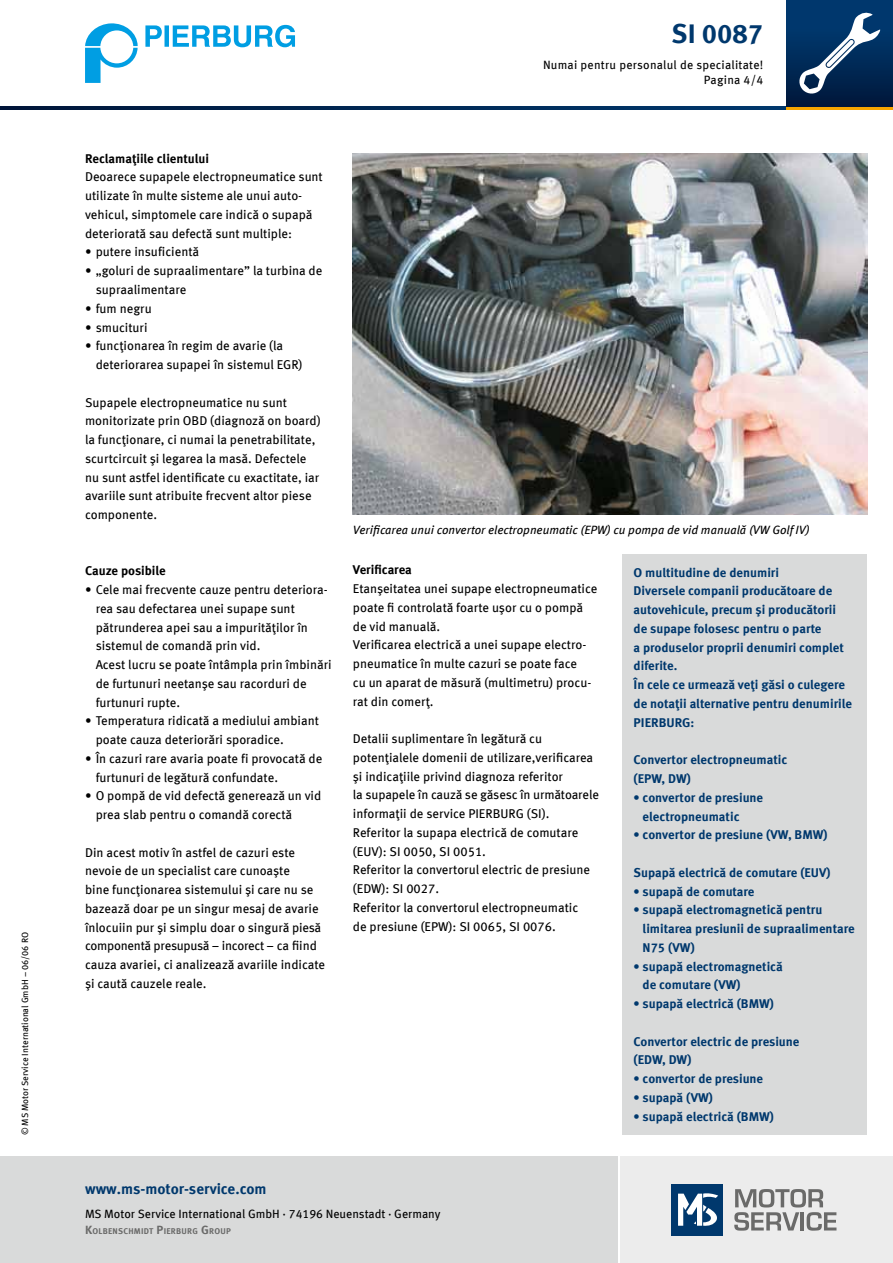
<style>
.page{position:relative;width:893px;height:1263px;background:#fff}
.page>*{position:absolute;margin:0;border:0;box-sizing:border-box;transform-origin:0 0}
.t1{font:700 27px "Meta OFC";color:#00386d}
.t2{font:700 15px "Meta OFC";color:#00386d}
.t3{font:12.75px/18.8px "Meta OFC";color:#000}
.t4{font:700 12.75px/18.8px "Meta OFC";color:#00386d}
.t5{font:700 12.75px "Meta OFC";letter-spacing:-.005em;color:#000}
.t6{font:italic 12px "Meta OFC";color:#000}
.t7{font:12px "Meta OFC";color:#000}
.t8{font:12px/15px "Meta OFC";letter-spacing:.02em;color:#000;text-align:right}
.t9{font:9px "Meta OFC";color:#000}
.t10{font:700 8.4px "Meta OFC";letter-spacing:.03em;color:#6a6a69}
.s1{font-size:12px}
</style>
<div class="page">
<div style="left:621px;top:1157px;width:272px;height:106px;background:#ececec"></div>
<div style="left:0;top:1157px;width:617px;height:106px;background:#d9dada"></div>
<div style="left:672px;top:1184px;width:51px;height:51px;background:#00386d"></div>
<svg style="left:678px;top:1193px;width:40px;height:33px"></svg>
<svg style="left:734px;top:1189px;width:102px;height:42px"></svg>
<svg style="left:0;top:106px;width:787px;height:4px;background:#002753"></svg>
<svg style="left:85px;top:23px;width:53px;height:60px"></svg>
<svg style="left:145px;top:25px;width:150px;height:22px"></svg>
<svg style="left:787px;top:106px;width:106px;height:4px"></svg>
<div style="left:787px;top:0;width:106px;height:106px;background:linear-gradient(to bottom,#003e78,#001a3f)"></div>
<svg style="left:798px;top:12px;width:82px;height:83px"></svg>
<img style="left:353px;top:153px;width:514px;height:361px">
<div style="left:622px;top:554px;width:245px;height:580px;background:#d9dada"></div>
<p class="t9" style="left:19px;top:1135px;width:205px;rotate:-90deg">© MS Motor Service International GmbH – 06/06 RO</p>
<h1 class="t1" style="left:672px;top:16px;width:93px">SI 0087</h1>
<p class="t8" style="left:543px;top:57px;width:222px">Numai pentru personalul de specialitate!<br>Pagina 4/4</p>
<p class="t5" style="left:85px;top:150px;width:126px">Reclamaţiile clientului</p>
<p class="t3" style="left:85px;top:168px;width:239px">Deoarece supapele electropneumatice sunt utilizate în multe sisteme ale unui auto&shy;vehicul, simptomele care indică o supapă deteriorată sau defectă sunt multiple:</p>
<p class="t3" style="left:85px;top:243px;width:116px">• putere insuficientă</p>
<p class="t3" style="left:96px;top:261px;width:228px;text-indent:-11px">• „goluri de supraalimentare” la turbina de supraalimentare</p>
<p class="t3" style="left:85px;top:299px;width:68px">• fum negru</p>
<p class="t3" style="left:85px;top:318px;width:64px">• smucituri</p>
<p class="t3" style="left:96px;top:337px;width:208px;text-indent:-11px">• funcţionarea în regim de avarie (la deteriorarea supapei în sistemul EGR)</p>
<p class="t3" style="left:85px;top:393px;width:237px">Supapele electropneumatice nu sunt monitorizate prin OBD (diagnoză on board) la funcţionare, ci numai la penetrabilitate, scurtcircuit şi legarea la masă. Defectele nu sunt astfel identificate cu exactitate, iar avariile sunt atribuite frecvent altor piese componente.</p>
<p class="t5" style="left:85px;top:563px;width:82px">Cauze posibile</p>
<p class="t3" style="left:96px;top:580px;width:237px;text-indent:-11px">• Cele mai frecvente cauze pentru deteriora&shy;rea sau defectarea unei supape sunt pătrunderea apei sau a impurităţilor în sistemul de comandă prin vid.<br>Acest lucru se poate întâmpla prin îmbinări de furtunuri neetanşe sau racorduri de furtunuri rupte.</p>
<p class="t3" style="left:96px;top:712px;width:225px;text-indent:-11px">• Temperatura ridicată a mediului ambiant poate cauza deteriorări sporadice.</p>
<p class="t3" style="left:96px;top:749px;width:228px;text-indent:-11px">• În cazuri rare avaria poate fi provocată de furtunuri de legătură confundate.</p>
<p class="t3" style="left:96px;top:787px;width:227px;text-indent:-11px">• O pompă de vid defectă generează un vid prea slab pentru o comandă corectă</p>
<p class="t3" style="left:85px;top:843px;width:242px">Din acest motiv în astfel de cazuri este nevoie de un specialist care cunoaşte<br>bine funcţionarea sistemului şi care nu se bazează doar pe un singur mesaj de avarie înlocuiin pur şi simplu doar o singură piesă componentă presupusă – incorect – ca fiind cauza avariei, ci analizează avariile indicate şi caută cauzele reale.</p>
<p class="t6" style="left:353px;top:523px;width:458px">Verificarea unui convertor electropneumatic (EPW) cu pompa de vid manuală (VW Golf IV)</p>
<p class="t4" style="left:634px;top:563px;width:220px">O multitudine de denumiri<br>Diversele companii producătoare de autovehicule, precum şi producătorii de supape folosesc pentru o parte<br>a produselor proprii denumiri complet diferite.<br>În cele ce urmează veţi găsi o culegere de notaţii alternative pentru denumirile<br>PIERBURG:</p>
<p class="t4" style="left:634px;top:750px;width:155px">Convertor electropneumatic (EPW, DW)</p>
<p class="t4" style="left:643px;top:788px;width:122px;text-indent:-9px">• convertor de presiune electropneumatic</p>
<p class="t4" style="left:634px;top:826px;width:196px">• convertor de presiune (VW, BMW)</p>
<p class="t4" style="left:634px;top:863px;width:198px">Supapă electrică de comutare (EUV)</p>
<p class="t4" style="left:634px;top:882px;width:122px">• supapă de comutare</p>
<p class="t4" style="left:643px;top:901px;width:213px;text-indent:-9px">• supapă electromagnetică pentru limitarea presiunii de supraalimentare<br>N75 (VW)</p>
<p class="t4" style="left:643px;top:957px;width:142px;text-indent:-9px">• supapă electromagnetică de comutare (VW)</p>
<p class="t4" style="left:634px;top:994px;width:142px">• supapă electrică (BMW)</p>
<p class="t4" style="left:634px;top:1032px;width:167px">Convertor electric de presiune (EDW, DW)</p>
<p class="t4" style="left:634px;top:1069px;width:131px">• convertor de presiune</p>
<p class="t4" style="left:634px;top:1088px;width:81px">• supapă (VW)</p>
<p class="t4" style="left:634px;top:1107px;width:142px">• supapă electrică (BMW)</p>
<p class="t5" style="left:353px;top:562px;width:60px">Verificarea</p>
<p class="t3" style="left:353px;top:579px;width:246px">Etanşeitatea unei supape electropneumatice poate fi controlată foarte uşor cu o pompă de vid manuală.<br>Verificarea electrică a unei supape electro&shy;pneumatice în multe cazuri se poate face<br>cu un aparat de măsură (multimetru) procu&shy;rat din comerţ.</p>
<p class="t3" style="left:353px;top:729px;width:247px">Detalii suplimentare în legătură cu potenţialele domenii de utilizare,verificarea şi indicaţiile privind diagnoza referitor<br>la supapele în cauză se găsesc în următoarele informaţii de service Pierburg (SI).<br>Referitor la supapa electrică de comutare (EUV): SI 0050, SI 0051.<br>Referitor la convertorul electric de presiune (EDW): SI 0027.<br>Referitor la convertorul electropneumatic<br>de presiune (EPW): SI 0065, SI 0076.</p>
<p class="t2" style="left:85px;top:1179px;width:183px">www.ms-motor-service.com</p>
<p class="t7" style="left:85px;top:1206px;width:357px">MS Motor Service International GmbH · 74196 Neuenstadt · Germany</p>
<p class="t10" style="left:85px;top:1226px;width:147px"><span class="s1">K</span>OLBENSCHMIDT <span class="s1">P</span>IERBURG <span class="s1">G</span> ROUP</p>
</div>
